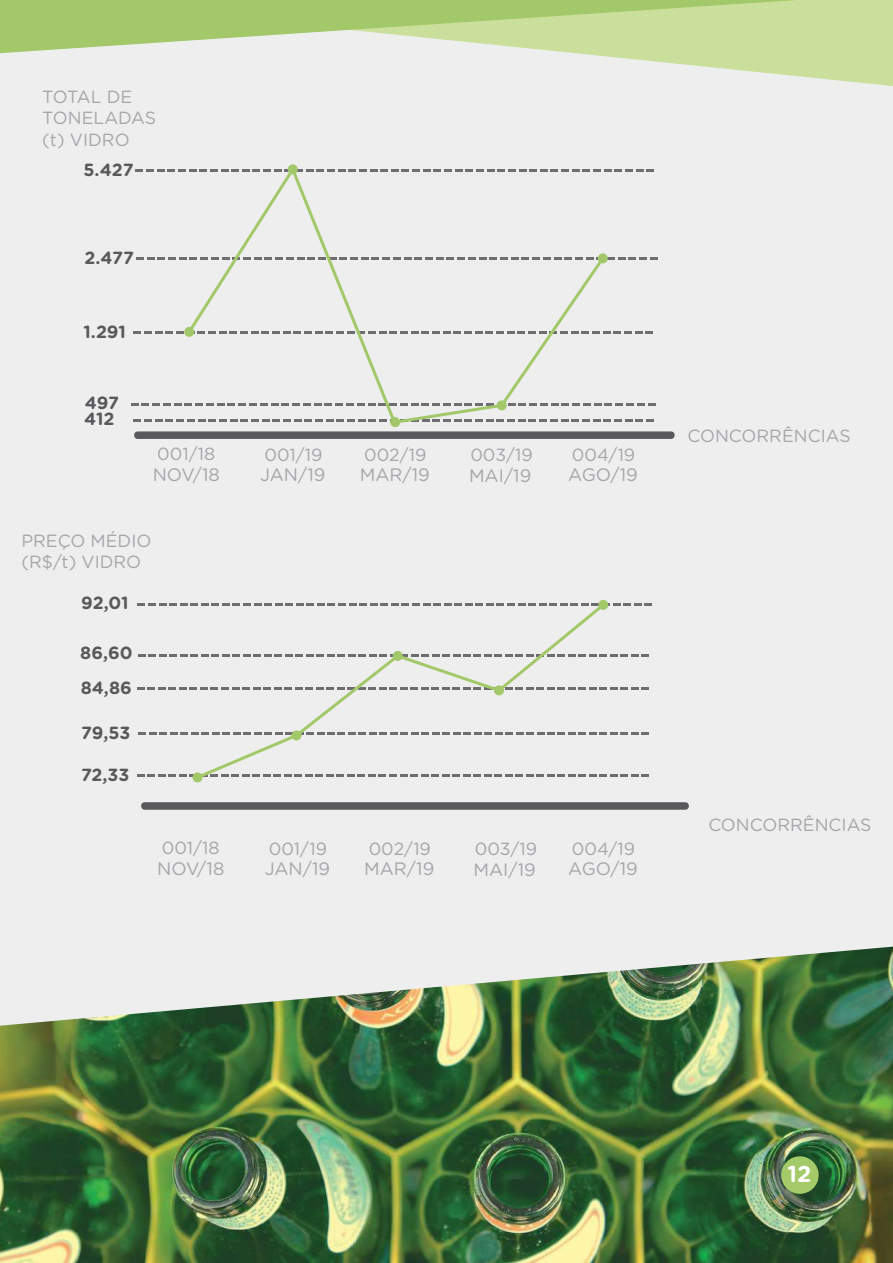
<style>
.page{position:relative;width:893px;height:1263px;background:#fff}
.page>*{position:absolute;margin:0;border:0;box-sizing:border-box;transform-origin:0 0}
.t1{font:700 22.95px "Gotham Rounded";color:#fff}
.t2{font:18px "Gotham Rounded";color:#a4a6a9}
.t3{font:17.55px/21.1px "Gotham Rounded";color:#a4a6a9}
.t4{font:700 17.55px "Gotham Rounded";letter-spacing:-.005em;color:#59595c}
</style>
<div class="page">
<img style="left:0;top:1026px;width:893px;height:237px">
<div style="left:0;top:53px;width:893px;height:973px;background:#eeeeef"></div>
<svg style="left:61px;top:0;width:832px;height:86px;background:#e2e9d4"></svg>
<svg style="left:0;top:0;width:797px;height:53px;background:#bbd58f"></svg>
<div style="left:781px;top:1156px;width:38px;height:38px;background:#a4ca69;border-radius:50%"></div>
<svg style="left:140px;top:802px;width:550px;height:8px;background:#636365"></svg>
<svg style="left:131px;top:165px;width:545px;height:274px;background:#e3e4e3"></svg>
<div style="left:192px;top:772px;width:10px;height:10px;background:#a2c869;border-radius:50%"></div>
<svg style="left:137px;top:601px;width:515px;height:180px;background:#e4e5e5"></svg>
<p class="t3" style="left:42px;top:86px;width:115px">TOTAL DE<br>TONELADAS (t) VIDRO</p>
<p class="t4" style="left:84px;top:157px;width:52px">5.427</p>
<p class="t4" style="left:85px;top:245px;width:51px">2.477</p>
<p class="t4" style="left:84px;top:318px;width:44px">1.291</p>
<p class="t4" style="left:85px;top:390px;width:36px">497</p>
<p class="t4" style="left:84px;top:406px;width:32px">412</p>
<p class="t3" style="left:157px;top:442px;width:59px">001/18</p>
<p class="t3" style="left:264px;top:444px;width:60px">001/19</p>
<p class="t3" style="left:364px;top:444px;width:64px">002/19</p>
<p class="t3" style="left:470px;top:444px;width:64px">003/19</p>
<p class="t2" style="left:153px;top:462px;width:69px">NOV/18</p>
<p class="t2" style="left:260px;top:462px;width:67px">JAN/19</p>
<p class="t2" style="left:360px;top:463px;width:72px">MAR/19</p>
<p class="t2" style="left:469px;top:463px;width:64px">MAI/19</p>
<p class="t3" style="left:21px;top:530px;width:132px">PREÇO MÉDIO (R$/t) VIDRO</p>
<p class="t4" style="left:81px;top:590px;width:49px">92,01</p>
<p class="t4" style="left:80px;top:640px;width:54px">86,60</p>
<p class="t4" style="left:81px;top:674px;width:52px">84,86</p>
<p class="t4" style="left:81px;top:719px;width:51px">79,53</p>
<p class="t4" style="left:81px;top:762px;width:50px">72,33</p>
<p class="t3" style="left:162px;top:836px;width:59px">001/18</p>
<p class="t3" style="left:269px;top:838px;width:60px">001/19</p>
<p class="t3" style="left:369px;top:838px;width:64px">002/19</p>
<p class="t3" style="left:475px;top:838px;width:64px">003/19</p>
<p class="t2" style="left:157px;top:856px;width:69px">NOV/18</p>
<p class="t2" style="left:265px;top:856px;width:67px">JAN/19</p>
<p class="t2" style="left:364px;top:857px;width:72px">MAR/19</p>
<p class="t2" style="left:473px;top:857px;width:64px">MAI/19</p>
<p class="t3" style="left:572px;top:444px;width:65px">004/19</p>
<p class="t2" style="left:568px;top:462px;width:71px">AGO/19</p>
<p class="t3" style="left:572px;top:838px;width:65px">004/19</p>
<p class="t2" style="left:568px;top:856px;width:71px">AGO/19</p>
<p class="t3" style="left:687px;top:425px;width:165px">CONCORRÊNCIAS</p>
<p class="t3" style="left:708px;top:814px;width:165px">CONCORRÊNCIAS</p>
<h1 class="t1" style="left:787px;top:1157px;width:25px">12</h1>
</div>
